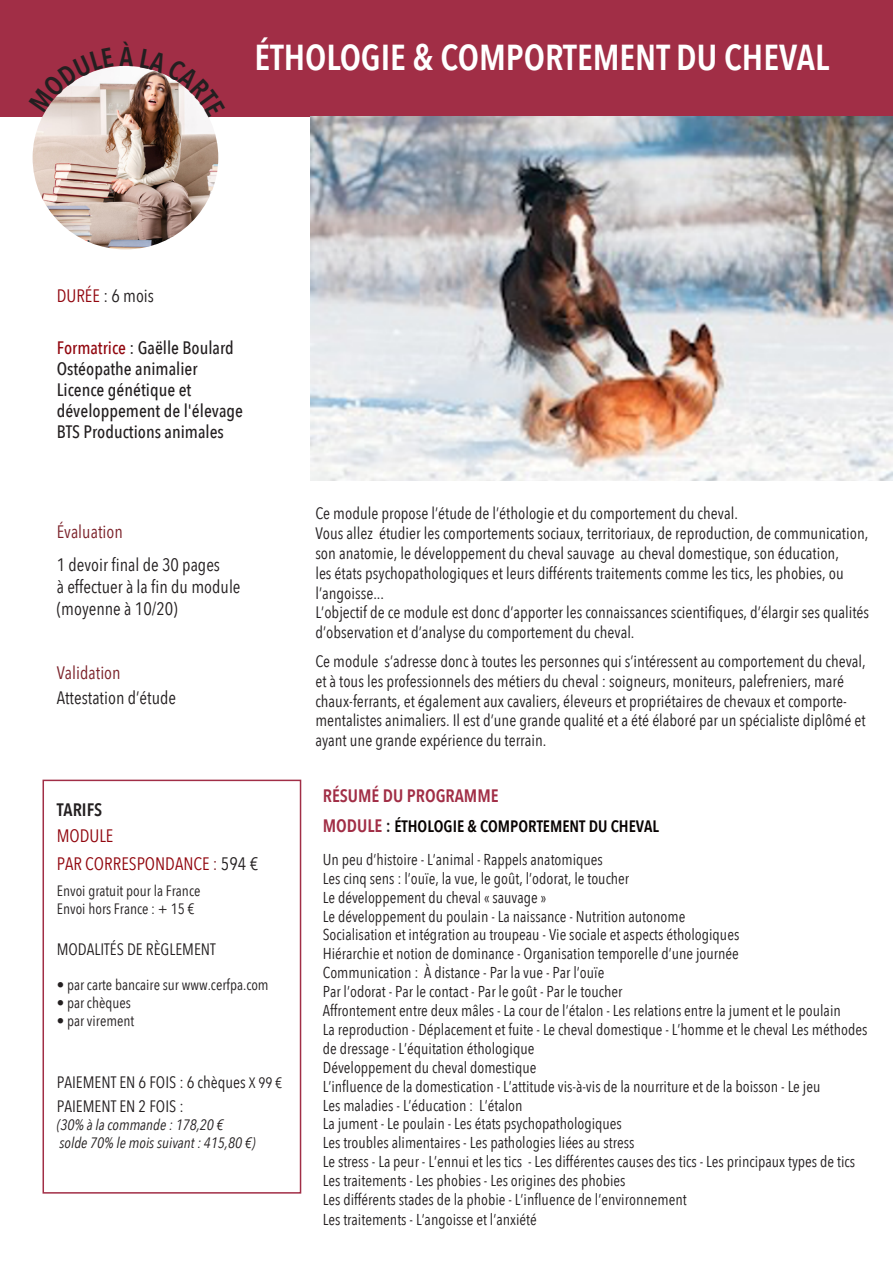
<style>
.page{position:relative;width:893px;height:1263px;background:#fff}
.page>*{position:absolute;margin:0;border:0;box-sizing:border-box;transform-origin:0 0}
.t1{font:600 36px "Avenir Next Condensed";color:#fff}
.BLOC_page_paire{font:18px/33.6px "Avenir Next Condensed";color:#231f20}
.BLOC_page_paire-2{font:500 18px/21px "Avenir Next Condensed";color:#231f20}
.BLOC_page_paire-3{font:18px "Avenir Next Condensed";color:#91060e}
.BLOC_page_paire-4{font:600 18px "Avenir Next Condensed";color:#a12e46}
.BLOC_page_paire-5{font:600 18px/26.4px "Avenir Next Condensed";color:#231f20}
.BLOC_page_paire-6{font:16.5px/19.8px "Avenir Next Condensed";color:#231f20}
.BLOC_page_paire-7{font:600 16.5px "Avenir Next Condensed";color:#080302}
.BLOC_page_paire-8{font:15.75px/18.9px "Avenir Next Condensed";color:#231f20}
.BLOC_page_paire-9{font:15px/18px "Avenir Next Condensed";color:#231f20}
.BLOC_page_paire-10{font:italic 15px/18px "Avenir Next Condensed";color:#231f20}
.s1{color:#91060e}
.s2{color:#7b2129}
.s3{font-weight:400;color:#91060e}
.s4{color:#231f20}
.s5{font-style:inherit}
.s6{font-size:15px}
.s7{font-size:18px;color:#a12e46}
.s8{font-size:18px;color:#231f20}
</style>
<div class="page">
<div style="left:0;top:0;width:893px;height:117px;background:#a12e46"></div>
<div style="left:43px;top:780px;width:258px;height:413px;border:2px solid #a12e46"></div>
<img style="left:33px;top:66px;width:185px;height:183px">
<img style="left:310px;top:116px;width:583px;height:364px">
<svg style="left:33px;top:66px;width:81px;height:46px"></svg>
<svg style="left:140px;top:66px;width:78px;height:51px"></svg>
<p class="t1" style="left:255px;top:26px;width:576px">ÉTHOLOGIE &amp; COMPORTEMENT DU CHEVAL</p>
<p class="BLOC_page_paire" style="left:57px;top:278px;width:99px"><span class="s1">DURÉE</span> : 6 mois</p>
<p class="BLOC_page_paire-2" style="left:57px;top:337px;width:188px"><span class="s1">Formatrice</span> : Gaëlle Boulard<br>Ostéopathe animalier<br>Licence génétique et développement de l'élevage<br>BTS Productions animales</p>
<p class="BLOC_page_paire" style="left:57px;top:514px;width:165px"><span class="s2">Évaluation<br></span>1 devoir final de 30 pages</p>
<p class="BLOC_page_paire" style="left:57px;top:575px;width:185px;line-height:21.6px">à effectuer à la fin du module (moyenne à 10/20)</p>
<p class="BLOC_page_paire" style="left:57px;top:660px;width:121px;line-height:24.6px"><span class="s2">Validation<br></span>Attestation d’étude</p>
<p class="BLOC_page_paire-6" style="left:315px;top:503px;width:424px">Ce module propose l’étude de l’éthologie et du comportement du cheval.</p>
<p class="BLOC_page_paire-6" style="left:315px;top:523px;width:554px">Vous allez étudier les comportements sociaux, territoriaux, de reproduction, de communication, son anatomie, le développement du cheval sauvage au cheval domestique, son éducation,<br>les états psychopathologiques et leurs différents traitements comme les tics, les phobies, ou l’angoisse...</p>
<p class="BLOC_page_paire-6" style="left:315px;top:602px;width:555px">L’objectif de ce module est donc d’apporter les connaissances scientifiques, d’élargir ses qualités d’observation et d’analyse du comportement du cheval.</p>
<p class="BLOC_page_paire-6" style="left:315px;top:650px;width:552px">Ce module s’adresse donc à toutes les personnes qui s’intéressent au comportement du cheval, et à tous les professionnels des métiers du cheval : soigneurs, moniteurs, palefreniers, maré</p>
<p class="BLOC_page_paire-6" style="left:315px;top:690px;width:552px">chaux-ferrants, et également aux cavaliers, éleveurs et propriétaires de chevaux et comporte&shy;mentalistes animaliers. Il est d’une grande qualité et a été élaboré par un spécialiste diplômé et ayant une grande expérience du terrain.</p>
<p class="BLOC_page_paire-5" style="left:57px;top:796px;width:58px">TARIFS<br><span class="s3">MODULE</span></p>
<p class="BLOC_page_paire-3" style="left:57px;top:848px;width:203px">PAR CORRESPONDANCE <span class="s2">:</span> <span class="s4">594 €</span></p>
<p class="BLOC_page_paire-9" style="left:57px;top:881px;width:145px">Envoi gratuit pour la France<br><span class="s5">Envoi hors France : + 15 €</span></p>
<p class="BLOC_page_paire-6" style="left:57px;top:938px;width:161px">MODALITÉS DE RÈGLEMENT</p>
<p class="BLOC_page_paire-9" style="left:57px;top:975px;width:213px">• par carte bancaire sur www.cerfpa.com</p>
<p class="BLOC_page_paire-9" style="left:57px;top:993px;width:76px">• par chèques</p>
<p class="BLOC_page_paire-9" style="left:57px;top:1011px;width:79px">• par virement</p>
<p class="BLOC_page_paire-6" style="left:57px;top:1069px;width:227px;line-height:24.3px">PAIEMENT EN 6 FOIS : 6 chèques <span class="s6">X 99 €<br></span>PAIEMENT EN 2 FOIS :</p>
<p class="BLOC_page_paire-10" style="left:57px;top:1116px;width:200px">(30% à la commande : 178,20 €<br>solde 70% le mois suivant : 415,80 €)</p>
<p class="BLOC_page_paire-4" style="left:323px;top:780px;width:177px">RÉSUMÉ DU PROGRAMME</p>
<p class="BLOC_page_paire-7" style="left:323px;top:812px;width:338px"><span class="s7">MODULE</span> <span class="s8">:</span> ÉTHOLOGIE &amp; COMPORTEMENT DU CHEVAL</p>
<p class="BLOC_page_paire-8" style="left:323px;top:849px;width:282px">Un peu d’histoire - L’animal - Rappels anatomiques</p>
<p class="BLOC_page_paire-8" style="left:323px;top:868px;width:308px">Les cinq sens : l’ouïe, la vue, le goût, l’odorat, le toucher</p>
<p class="BLOC_page_paire-8" style="left:323px;top:887px;width:225px">Le développement du cheval « sauvage »</p>
<p class="BLOC_page_paire-8" style="left:323px;top:906px;width:364px">Le développement du poulain - La naissance - Nutrition autonome</p>
<p class="BLOC_page_paire-8" style="left:323px;top:925px;width:418px">Socialisation et intégration au troupeau - Vie sociale et aspects éthologiques</p>
<p class="BLOC_page_paire-8" style="left:323px;top:944px;width:418px">Hiérarchie et notion de dominance - Organisation temporelle d’une journée</p>
<p class="BLOC_page_paire-8" style="left:323px;top:962px;width:283px">Communication : À distance - Par la vue - Par l’ouïe</p>
<p class="BLOC_page_paire-8" style="left:323px;top:981px;width:301px">Par l’odorat - Par le contact - Par le goût - Par le toucher</p>
<p class="BLOC_page_paire-8" style="left:323px;top:1000px;width:520px">Affrontement entre deux mâles - La cour de l’étalon - Les relations entre la jument et le poulain</p>
<p class="BLOC_page_paire-8" style="left:323px;top:1019px;width:546px">La reproduction - Déplacement et fuite - Le cheval domestique - L’homme et le cheval Les méthodes de dressage - L’équitation éthologique</p>
<p class="BLOC_page_paire-8" style="left:323px;top:1057px;width:215px">Développement du cheval domestique</p>
<p class="BLOC_page_paire-8" style="left:323px;top:1076px;width:499px">L’influence de la domestication - L’attitude vis-à-vis de la nourriture et de la boisson - Le jeu</p>
<p class="BLOC_page_paire-8" style="left:323px;top:1095px;width:201px">Les maladies - L’éducation : L’étalon</p>
<p class="BLOC_page_paire-8" style="left:323px;top:1114px;width:301px">La jument - Le poulain - Les états psychopathologiques</p>
<p class="BLOC_page_paire-8" style="left:323px;top:1133px;width:313px">Les troubles alimentaires - Les pathologies liées au stress</p>
<p class="BLOC_page_paire-8" style="left:323px;top:1151px;width:534px">Le stress - La peur - L’ennui et les tics - Les différentes causes des tics - Les principaux types de tics</p>
<p class="BLOC_page_paire-8" style="left:323px;top:1170px;width:304px">Les traitements - Les phobies - Les origines des phobies</p>
<p class="BLOC_page_paire-8" style="left:323px;top:1189px;width:365px">Les différents stades de la phobie - L’influence de l’environnement</p>
<p class="BLOC_page_paire-8" style="left:323px;top:1209px;width:215px">Les traitements - L’angoisse et l’anxiété</p>
</div>
